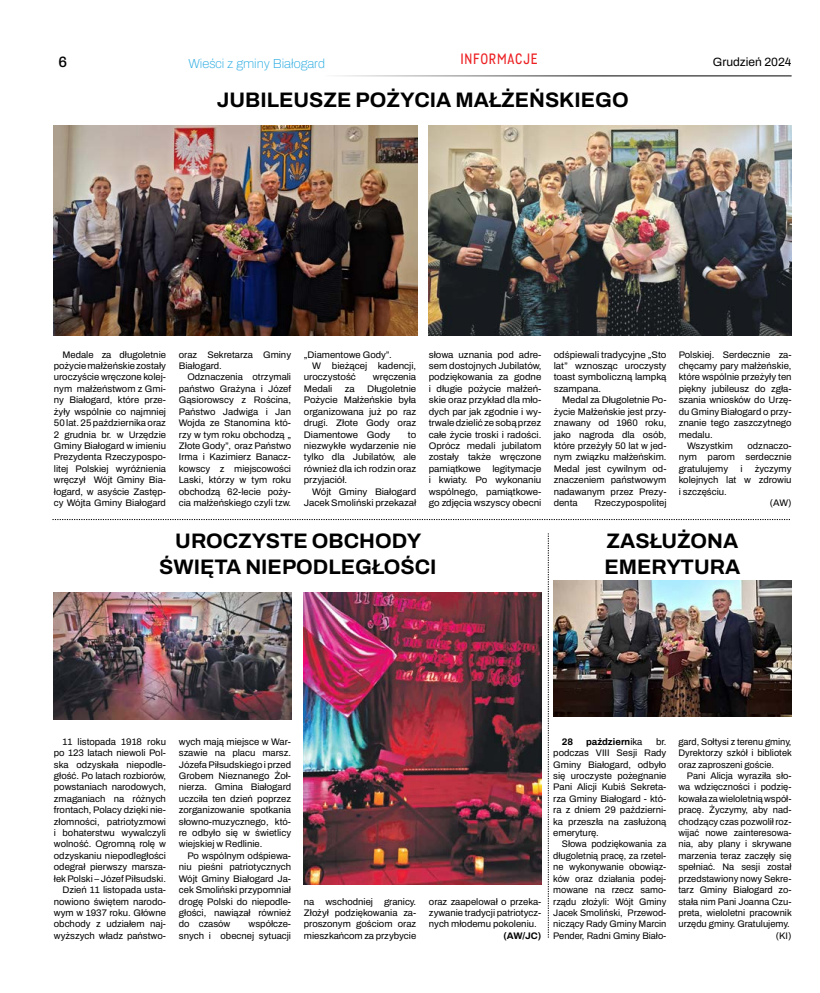
<style>
.page{position:relative;width:820px;height:993px;background:#fff}
.page>*{position:absolute;margin:0;border:0;box-sizing:border-box;transform-origin:0 0}
.t1{font:700 21px/25.2px "Archivo";color:#000;text-align:center}
.t2{font:15px "Wyvern Rg";letter-spacing:.05em;color:#ed2124}
.t3{font:500 15px "Archivo";color:#000}
.t4{font:100 13px "Archivo";color:#2cace2}
.t5{font:12px "Archivo";color:#000}
.t6{font:9.5px/11.4px "Archivo";color:#000;text-align:justify}
.t7{font:700 9.5px "Archivo";color:#000}
.s1{font-weight:400}
</style>
<div class="page">
<hr style="left:325px;top:75px;width:466px;height:1px;background:#000">
<svg style="left:52px;top:519px;width:737px;height:1px"></svg>
<img style="left:53px;top:592px;width:238px;height:127px">
<img style="left:553px;top:580px;width:238px;height:136px">
<img style="left:303px;top:592px;width:238px;height:292px">
<img style="left:54px;top:126px;width:363px;height:209px">
<img style="left:428px;top:126px;width:363px;height:209px">
<svg style="left:548px;top:533px;width:1px;height:404px"></svg>
<h2 class="t3" style="left:58px;top:50px;width:10px">6</h2>
<h3 class="t4" style="left:188px;top:54px;width:138px">Wieści z gminy Białogard</h3>
<h2 class="t2" style="left:460px;top:50px;width:79px">INFORMACJE</h2>
<p class="t5" style="left:712px;top:53px;width:80px">Grudzień 2024</p>
<h1 class="t1" style="left:217px;top:87px;width:413px">JUBILEUSZE POŻYCIA MAŁŻEŃSKIEGO</h1>
<p class="t6" style="left:54px;top:348px;width:114px;text-indent:9px">Medale za długoletnie pożycie małżeńskie zostały uroczyście wręczone kolej&shy;nym małżeństwom z Gmi&shy;ny Białogard, które prze&shy;żyły wspólnie co najmniej 50 lat. 25 października oraz 2 grudnia br. w Urzędzie Gminy Białogard w imieniu Prezydenta Rzeczypospo&shy;litej Polskiej wyróżnienia wręczył Wójt Gminy Bia&shy;łogard, w asyście Zastęp&shy;cy Wójta Gminy Białogard</p>
<p class="t6" style="left:179px;top:348px;width:114px">oraz Sekretarza Gminy<br>Białogard.</p>
<p class="t6" style="left:179px;top:371px;width:114px;text-indent:9px">Odznaczenia otrzymali państwo Grażyna i Józef Gąsiorowscy z Rościna, Państwo Jadwiga i Jan Wojda ze Stanomina któ&shy;rzy w tym roku obchodzą „ Złote Gody”, oraz Państwo Irma i Kazimierz Banacz&shy;kowscy z miejscowości Laski, którzy w tym roku obchodzą 62-lecie poży&shy;cia małżeńskiego czyli tzw.</p>
<p class="t6" style="left:304px;top:348px;width:90px">„Diamentowe Gody”.</p>
<p class="t6" style="left:312px;top:360px;width:105px">W bieżącej kadencji,</p>
<p class="t6" style="left:304px;top:371px;width:54px">uroczystość</p>
<p class="t6" style="left:373px;top:371px;width:45px">wręczenia</p>
<p class="t6" style="left:304px;top:383px;width:30px">Medali</p>
<p class="t6" style="left:345px;top:383px;width:11px">za</p>
<p class="t6" style="left:304px;top:383px;width:114px;text-indent:63px">Długoletnie Pożycie Małżeńskie była organizowana już po raz drugi. Złote Gody oraz Diamentowe Gody</p>
<p class="t6" style="left:304px;top:428px;width:114px;text-indent:104px">to niezwykłe wydarzenie nie tylko dla Jubilatów, ale również dla ich rodzin oraz przyjaciół.</p>
<p class="t6" style="left:304px;top:485px;width:114px;text-align:right">Wójt Gminy Białogard<br>Jacek Smoliński przekazał</p>
<p class="t6" style="left:428px;top:348px;width:114px">słowa uznania pod adre&shy;sem dostojnych Jubilatów, podziękowania za godne i długie pożycie małżeń&shy;skie oraz przykład dla mło&shy;dych par jak zgodnie i wy&shy;trwale dzielić ze sobą przez całe życie troski i radości.<br>Oprócz medali jubilatom zostały także wręczone pamiątkowe legitymacje i kwiaty. Po wykonaniu wspólnego, pamiątkowe&shy;go zdjęcia wszyscy obecni</p>
<p class="t6" style="left:553px;top:348px;width:114px">odśpiewali tradycyjne „Sto lat” wznosząc uroczysty toast symboliczną lampką szampana.</p>
<p class="t6" style="left:553px;top:394px;width:114px;text-indent:9px">Medal za Długoletnie Po&shy;życie Małżeńskie jest przy&shy;znawany od 1960 roku, jako nagroda dla osób, które przeżyły 50 lat w jed&shy;nym związku małżeńskim.<br>Medal jest cywilnym od&shy;znaczeniem państwowym nadawanym przez Prezy&shy;denta</p>
<p class="t6" style="left:594px;top:497px;width:73px">Rzeczypospolitej</p>
<p class="t6" style="left:678px;top:348px;width:114px">Polskiej. Serdecznie za-</p>
<p class="t6" style="left:678px;top:360px;width:114px">chęcamy pary małżeńskie,</p>
<p class="t6" style="left:678px;top:371px;width:114px">które wspólnie przeżyły ten</p>
<p class="t6" style="left:678px;top:383px;width:114px">piękny jubileusz do zgła-</p>
<p class="t6" style="left:678px;top:394px;width:114px">szania wniosków do Urzę-</p>
<p class="t6" style="left:678px;top:405px;width:114px">du Gminy Białogard o przy-</p>
<p class="t6" style="left:678px;top:417px;width:114px">znanie tego zaszczytnego</p>
<p class="t6" style="left:678px;top:428px;width:36px">medalu.</p>
<p class="t6" style="left:687px;top:440px;width:47px">Wszystkim</p>
<p class="t6" style="left:678px;top:440px;width:114px;text-indent:69px">odznaczo&shy;nym parom serdecznie gratulujemy</p>
<p class="t6" style="left:740px;top:462px;width:4px">i</p>
<p class="t6" style="left:754px;top:462px;width:38px">życzymy</p>
<p class="t6" style="left:678px;top:474px;width:114px">kolejnych lat w zdrowiu</p>
<p class="t6" style="left:678px;top:485px;width:50px">i szczęściu.</p>
<p class="t6" style="left:769px;top:497px;width:23px">(AW)</p>
<h1 class="t1" style="left:159px;top:528px;width:279px">UROCZYSTE OBCHODY<br>ŚWIĘTA NIEPODLEGŁOŚCI</h1>
<h1 class="t1" style="left:604px;top:528px;width:137px;text-align:left">ZASŁUŻONA<br>EMERYTURA</h1>
<p class="t6" style="left:54px;top:735px;width:114px;text-align:right">11 listopada 1918 roku po 123 latach niewoli Pol&shy;ska odzyskała niepodle&shy;głość. Po latach rozbiorów, powstaniach narodowych, zmaganiach na różnych frontach, Polacy dzięki nie&shy;złomności, patriotyzmowi i bohaterstwu wywalczyli wolność. Ogromną rolę w odzyskaniu niepodległości odegrał pierwszy marsza&shy;łek Polski – Józef Piłsudski.<br>Dzień 11 listopada usta&shy;nowiono świętem narodo&shy;wym w 1937 roku. Główne obchody z udziałem naj&shy;wyższych władz państwo-</p>
<p class="t6" style="left:179px;top:735px;width:114px">wych mają miejsce w War&shy;szawie na placu marsz.<br>Józefa Piłsudskiego i przed Grobem Nieznanego Żoł&shy;nierza. Gmina Białogard uczciła ten dzień poprzez zorganizowanie spotkania słowno-muzycznego, któ&shy;re odbyło się w świetlicy wiejskiej w Redlinie.</p>
<p class="t6" style="left:179px;top:849px;width:114px;text-indent:9px">Po wspólnym odśpiewa&shy;niu pieśni patriotycznych Wójt Gminy Białogard Ja&shy;cek Smoliński przypomniał drogę Polski do niepodle&shy;głości, nawiązał również do czasów</p>
<p class="t6" style="left:179px;top:918px;width:114px;text-align:right">współcze-<br>snych i obecnej sytuacji</p>
<p class="t6" style="left:304px;top:895px;width:114px">na wschodniej granicy.<br>Złożył podziękowania za&shy;proszonym gościom oraz mieszkańcom za przybycie</p>
<p class="t6" style="left:429px;top:895px;width:114px">oraz zaapelował o przeka&shy;zywanie tradycji patriotycz&shy;nych młodemu pokoleniu.</p>
<p class="t7" style="left:503px;top:928px;width:39px">(AW/JC)</p>
<p class="t6" style="left:553px;top:735px;width:115px;text-indent:103px">br. podczas VIII Sesji Rady Gminy Białogard, odbyło się uroczyste pożegnanie Pani Alicji Kubiś Sekreta&shy;rza Gminy Białogard - któ&shy;ra z dniem 29 październi&shy;ka przeszła na zasłużoną emeryturę.</p>
<p class="t6" style="left:553px;top:838px;width:115px;text-indent:9px">Słowa podziękowania za długoletnią pracę, za rzetel&shy;ne wykonywanie obowiąz&shy;ków oraz działania podej&shy;mowane na rzecz samo&shy;rządu złożyli: Wójt Gminy Jacek Smoliński, Przewod&shy;niczący Rady Gminy Marcin Pender, Radni Gminy Biało-</p>
<p class="t7" style="left:561px;top:734px;width:13px">28</p>
<p class="t7" style="left:586px;top:734px;width:58px">październ<span class="s1">ika</span></p>
<p class="t6" style="left:678px;top:735px;width:115px">gard, Sołtysi z terenu gminy, Dyrektorzy szkół i bibliotek oraz zaproszeni goście.</p>
<p class="t6" style="left:678px;top:769px;width:115px;text-align:right">Pani Alicja wyraziła sło&shy;wa wdzięczności i podzię&shy;kowała za wieloletnią współ&shy;pracę. Życzymy, aby nad&shy;chodzący czas pozwolił roz&shy;wijać nowe zainteresowa&shy;nia, aby plany i skrywane marzenia teraz zaczęły się spełniać. Na sesji został przedstawiony nowy Sekre&shy;tarz Gminy Białogard zo&shy;stała nim Pani Joanna Czu&shy;preta, wieloletni pracownik urzędu gminy. Gratulujemy. (KI)</p>
</div>
